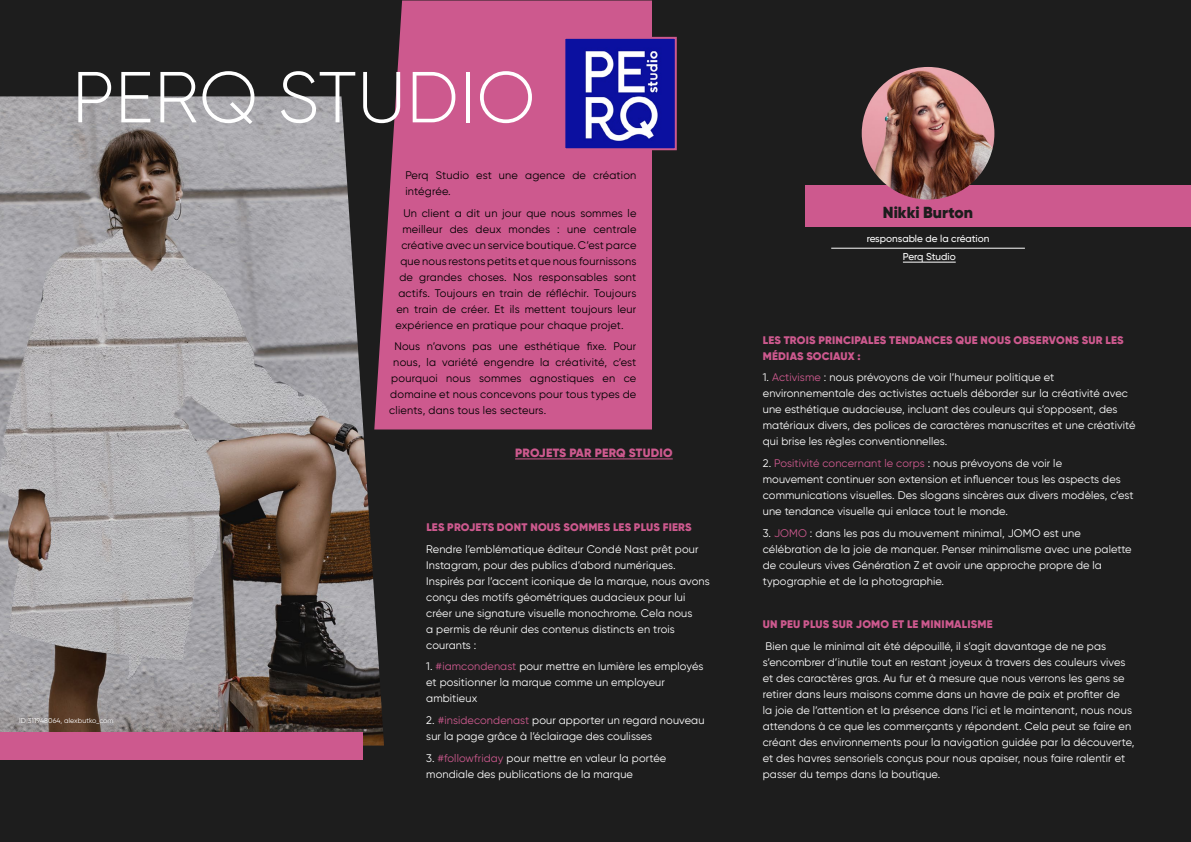
<style>
.page{position:relative;width:1191px;height:842px;background:#1d1d1d}
.page>*{position:absolute;margin:0;border:0;box-sizing:border-box;transform-origin:0 0}
.t1{font:300 72px "Gilroy";letter-spacing:.01em;color:#fff}
.t2{font:900 16px "Gilroy";color:#1d1d1d}
.t3{font:900 12px "Gilroy";letter-spacing:.02em;color:#cd598e}
.t4{font:11px/16px "Gilroy";letter-spacing:.01em;color:#fff}
.t5{font:11px/16px "Gilroy";letter-spacing:.02em;color:#000}
.t6{font:900 11px/16px "Gilroy";letter-spacing:.02em;color:#cd598e}
.t7{font:500 10px/18px "Gilroy";color:#fff;text-align:center}
.t8{font:7px "Gilroy";letter-spacing:.01em;color:#fff}
.s1{color:#cd598e}
</style>
<div class="page">
<div style="left:384px;top:1px;width:268px;height:428px;background:#cd598e"></div>
<img style="left:0;top:96px;width:384px;height:649px">
<hr style="left:515px;top:459px;width:158px;height:1px;background:#cd598e">
<div style="left:0;top:732px;width:363px;height:27px;background:#cd598e"></div>
<div style="left:805px;top:185px;width:386px;height:41px;background:#cd598e"></div>
<img style="left:861px;top:67px;width:133px;height:133px;border-radius:66px">
<hr style="left:903px;top:262px;width:52px;height:1px;background:#fff">
<hr style="left:831px;top:248px;width:194px;height:1px;background:#fff">
<img style="left:566px;top:40px;width:108px;height:107px">
<div style="left:563px;top:37px;width:114px;height:113px;border:2px solid #cd598e"></div>
<h1 class="t1" style="left:72px;top:53px;width:465px">PERQ STUDIO</h1>
<p class="t5" style="left:405px;top:167px;width:233px">Perq Studio est une agence de création intégrée.</p>
<p class="t5" style="left:403px;top:205px;width:235px">Un client a dit un jour que nous sommes le</p>
<p class="t5" style="left:402px;top:221px;width:236px">meilleur des deux mondes : une centrale</p>
<p class="t5" style="left:401px;top:237px;width:237px">créative avec un service boutique. C’est parce</p>
<p class="t5" style="left:400px;top:253px;width:238px">que nous restons petits et que nous fournissons</p>
<p class="t5" style="left:399px;top:269px;width:239px">de grandes choses. Nos responsables sont</p>
<p class="t5" style="left:398px;top:285px;width:240px">actifs. Toujours en train de réfléchir. Toujours</p>
<p class="t5" style="left:396px;top:301px;width:242px">en train de créer. Et ils mettent toujours leur</p>
<p class="t5" style="left:395px;top:317px;width:230px">expérience en pratique pour chaque projet.</p>
<p class="t5" style="left:394px;top:338px;width:244px">Nous n’avons pas une esthétique fixe. Pour</p>
<p class="t5" style="left:393px;top:354px;width:245px">nous, la variété engendre la créativité, c’est</p>
<p class="t5" style="left:391px;top:370px;width:246px">pourquoi nous sommes agnostiques en ce</p>
<p class="t5" style="left:390px;top:386px;width:247px">domaine et nous concevons pour tous types de</p>
<p class="t5" style="left:389px;top:402px;width:158px">clients, dans tous les secteurs.</p>
<p class="t8" style="left:19px;top:716px;width:96px">ID 311948064, alexbutko_com</p>
<p class="t3" style="left:515px;top:445px;width:159px">PROJETS PAR PERQ STUDIO</p>
<p class="t6" style="left:426px;top:519px;width:267px">LES PROJETS DONT NOUS SOMMES LES PLUS FIERS</p>
<p class="t4" style="left:426px;top:541px;width:285px">Rendre l’emblématique éditeur Condé Nast prêt pour Instagram, pour des publics d’abord numériques.<br>Inspirés par l’accent iconique de la marque, nous avons conçu des motifs géométriques audacieux pour lui créer une signature visuelle monochrome. Cela nous<br>a permis de réunir des contenus distincts en trois courants :</p>
<p class="t4" style="left:426px;top:658px;width:278px">1. <span class="s1">#iamcondenast</span> pour mettre en lumière les employés et positionner la marque comme un employeur ambitieux</p>
<p class="t4" style="left:426px;top:712px;width:280px">2. <span class="s1">#insidecondenast</span> pour apporter un regard nouveau sur la page grâce à l’éclairage des coulisses</p>
<p class="t4" style="left:426px;top:750px;width:241px">3. <span class="s1">#followfriday</span> pour mettre en valeur la portée mondiale des publications de la marque</p>
<h2 class="t2" style="left:883px;top:203px;width:92px">Nikki Burton</h2>
<p class="t7" style="left:866px;top:230px;width:124px">responsable de la création<br>Perq Studio</p>
<p class="t6" style="left:763px;top:332px;width:362px">LES TROIS PRINCIPALES TENDANCES QUE NOUS OBSERVONS SUR LES<br>MÉDIAS SOCIAUX :</p>
<p class="t4" style="left:763px;top:369px;width:374px">1. <span class="s1">Activisme</span> : nous prévoyons de voir l’humeur politique et environnementale des activistes actuels déborder sur la créativité avec une esthétique audacieuse, incluant des couleurs qui s’opposent, des matériaux divers, des polices de caractères manuscrites et une créativité qui brise les règles conventionnelles.</p>
<p class="t4" style="left:763px;top:455px;width:372px">2. <span class="s1">Positivité concernant le corps</span> : nous prévoyons de voir le<br>mouvement continuer son extension et influencer tous les aspects des communications visuelles. Des slogans sincères aux divers modèles, c’est une tendance visuelle qui enlace tout le monde.</p>
<p class="t4" style="left:763px;top:525px;width:370px">3. <span class="s1">JOMO</span> : dans les pas du mouvement minimal, JOMO est une célébration de la joie de manquer. Penser minimalisme avec une palette de couleurs vives Génération Z et avoir une approche propre de la typographie et de la photographie.</p>
<p class="t6" style="left:763px;top:616px;width:231px">UN PEU PLUS SUR JOMO ET LE MINIMALISME</p>
<p class="t4" style="left:763px;top:638px;width:373px">Bien que le minimal ait été dépouillé, il s’agit davantage de ne pas s’encombrer d’inutile tout en restant joyeux à travers des couleurs vives et des caractères gras. Au fur et à mesure que nous verrons les gens se retirer dans leurs maisons comme dans un havre de paix et profiter de<br>la joie de l’attention et la présence dans l’ici et le maintenant, nous nous attendons à ce que les commerçants y répondent. Cela peut se faire en créant des environnements pour la navigation guidée par la découverte, et des havres sensoriels conçus pour nous apaiser, nous faire ralentir et passer du temps dans la boutique.</p>
</div>
